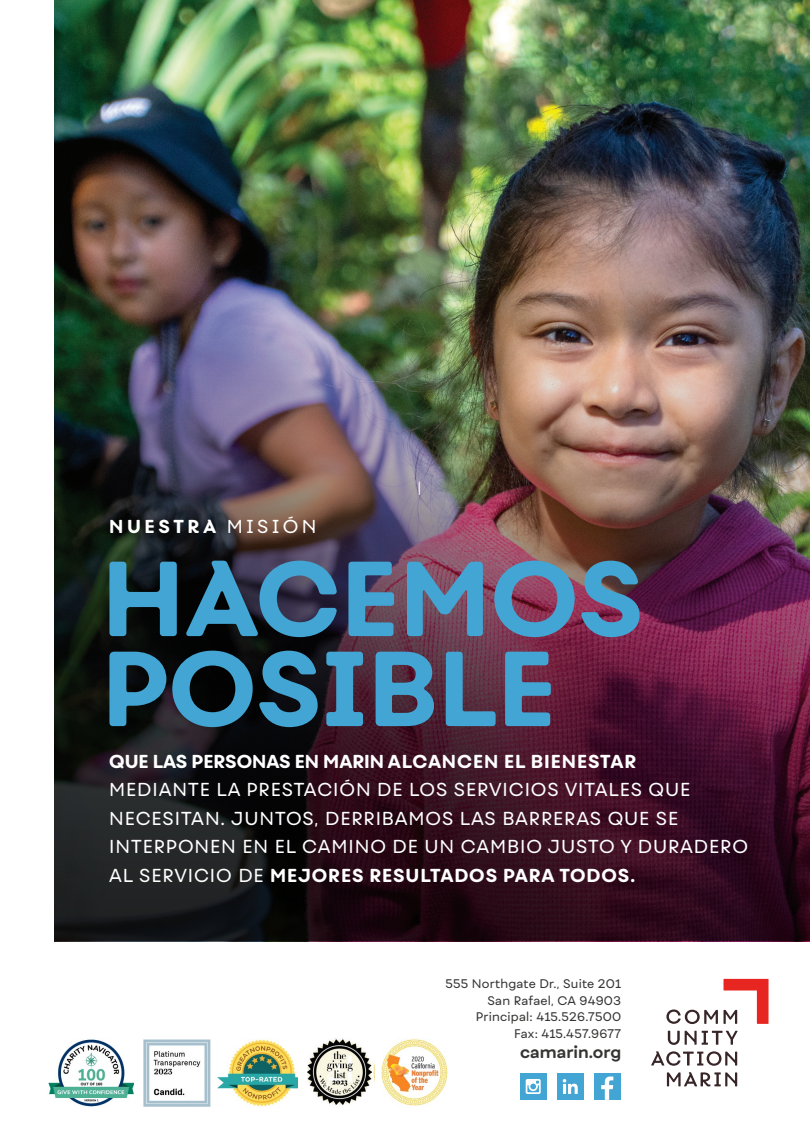
<style>
.page{position:relative;width:810px;height:1134px;background:#fff}
.page>*{position:absolute;margin:0;border:0;box-sizing:border-box;transform-origin:0 0}
.t1{font:800 102px/90px "Fibra One Alt";color:#43a5d3}
.t2{font:18px/28.5px "Fibra One";letter-spacing:.05em;color:#fff}
.t3{font:800 18px "Fibra One Alt";letter-spacing:.2em;color:#fff}
.t4{font:700 16.5px "Fibra One";color:#353634}
.t5{font:12px "Fibra One";letter-spacing:.02em;color:#353634}
.s1{font-weight:400}
.s2{font-weight:800}
</style>
<div class="page">
<img style="left:54px;top:0;width:756px;height:224px">
<img style="left:54px;top:224px;width:756px;height:717px">
<svg style="left:666px;top:1009px;width:52px;height:15px"></svg>
<svg style="left:724px;top:979px;width:45px;height:45px"></svg>
<svg style="left:668px;top:1031px;width:70px;height:14px"></svg>
<svg style="left:651px;top:1051px;width:86px;height:15px"></svg>
<svg style="left:667px;top:1072px;width:70px;height:14px"></svg>
<svg style="left:419px;top:482px;width:1px;height:13px"></svg>
<div style="left:557px;top:1073px;width:27px;height:27px;background:#43a5d3"></div>
<svg style="left:563px;top:1079px;width:15px;height:15px"></svg>
<div style="left:594px;top:1073px;width:27px;height:27px;background:#43a5d3"></div>
<svg style="left:601px;top:1076px;width:12px;height:24px"></svg>
<div style="left:520px;top:1073px;width:27px;height:27px;background:#43a5d3"></div>
<svg style="left:526px;top:1079px;width:15px;height:15px"></svg>
<img style="left:48px;top:1039px;width:85px;height:68px">
<img style="left:143px;top:1106px;width:67px;height:1px">
<img style="left:218px;top:1039px;width:80px;height:68px">
<img style="left:335px;top:1038px;width:39px;height:67px">
<img style="left:382px;top:1039px;width:66px;height:67px">
<img style="left:143px;top:1039px;width:68px;height:67px">
<img style="left:307px;top:1039px;width:65px;height:65px">
<p class="t3" style="left:109px;top:515px;width:209px">NUESTRA <span class="s1">MISIÓN</span></p>
<p class="t1" style="left:102px;top:553px;width:543px">HACEMOS<br>POSIBLE</p>
<p class="t2" style="left:109px;top:747px;width:640px"><span class="s2">QUE LAS PERSONAS EN MARIN ALCANCEN EL BIENESTAR<br></span>MEDIANTE LA PRESTACIÓN DE LOS SERVICIOS VITALES QUE NECESITAN. JUNTOS, DERRIBAMOS LAS BARRERAS QUE SE INTERPONEN EN EL CAMINO DE UN CAMBIO JUSTO Y DURADERO AL SERVICIO DE <span class="s2">MEJORES RESULTADOS PARA TODOS.</span></p>
<p class="t5" style="left:446px;top:977px;width:177px">555 Northgate Dr., Suite 201</p>
<p class="t5" style="left:488px;top:993px;width:135px">San Rafael, CA 94903</p>
<p class="t5" style="left:476px;top:1010px;width:147px">Principal: 415.526.7500</p>
<p class="t5" style="left:514px;top:1026px;width:109px">Fax: 415.457.9677</p>
<p class="t4" style="left:520px;top:1041px;width:102px">camarin.org</p>
</div>
